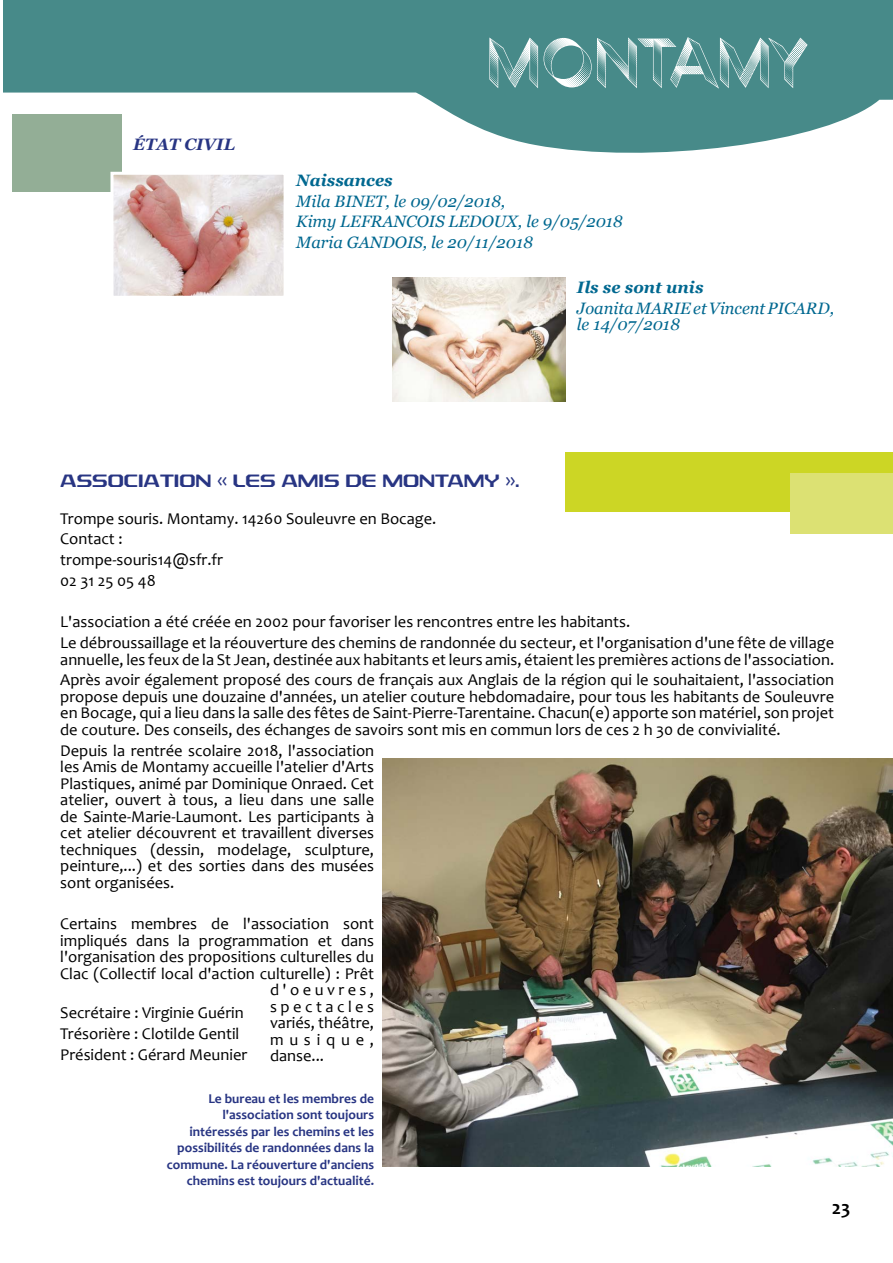
<style>
.page{position:relative;width:893px;height:1263px;background:#fff}
.page>*{position:absolute;margin:0;border:0;box-sizing:border-box;transform-origin:0 0}
.t1{font:64.5px "Rig Zero Halftone";color:#fff}
.t2{font:700 19.5px "Candara";color:#000}
.t3{font:18px "Rexlia Rg";color:#283583}
.t4{font:16.5px/16.5px "Candara";color:#000}
.t5{font:italic 16.5px/20.7px "Georgia";color:#006890}
.t6{font:italic 700 16.5px "Georgia";color:#006890}
.t7{font:16.5px "Candara";letter-spacing:.21em;color:#000}
.t8{font:italic 700 16.5px "Georgia";color:#283583}
.t9{font:16.5px "Candara";letter-spacing:.35em;color:#000}
.t10{font:700 13.5px/16.5px "Candara";color:#283583;text-align:right}
</style>
<div class="page">
<svg style="left:3px;top:0;width:890px;height:171px"></svg>
<div style="left:13px;top:114px;width:109px;height:77px;background:#93ae96"></div>
<img style="left:114px;top:176px;width:169px;height:119px">
<div style="left:110px;top:172px;width:177px;height:127px;border:3px solid #fff"></div>
<img style="left:392px;top:278px;width:173px;height:124px">
<img style="left:383px;top:758px;width:510px;height:409px">
<div style="left:565px;top:452px;width:328px;height:60px;background:#ccd625"></div>
<div style="left:791px;top:473px;width:102px;height:61px;background:#dce173"></div>
<p class="t8" style="left:133px;top:133px;width:103px">ÉTAT CIVIL</p>
<h1 class="t1" style="left:486px;top:23px;width:323px">MONTAMY</h1>
<p class="t6" style="left:296px;top:169px;width:98px">Naissances</p>
<p class="t5" style="left:296px;top:191px;width:328px">Mila BINET, le 09/02/2018,<br>Kimy LEFRANCOIS LEDOUX, le 9/05/2018<br>Maria GANDOIS, le 20/11/2018</p>
<p class="t6" style="left:577px;top:277px;width:128px">Ils se sont unis</p>
<p class="t5" style="left:577px;top:300px;width:259px;line-height:16.5px">Joanita MARIE et Vincent PICARD, le 14/07/2018</p>
<p class="t3" style="left:60px;top:470px;width:461px">ASSOCIATION « LES AMIS DE MONTAMY ».</p>
<p class="t4" style="left:60px;top:508px;width:378px;line-height:20.7px">Trompe souris. Montamy. 14260 Souleuvre en Bocage.<br>Contact :<br>trompe-souris14@sfr.fr<br>02 31 25 05 48</p>
<p class="t4" style="left:60px;top:612px;width:775px;line-height:20.7px">L'association a été créée en 2002 pour favoriser les rencontres entre les habitants.<br>Le débroussaillage et la réouverture des chemins de randonnée du secteur, et l'organisation d'une fête de village</p>
<p class="t4" style="left:60px;top:649px;width:775px;line-height:20.7px">annuelle, les feux de la St Jean, destinée aux habitants et leurs amis, étaient les premières actions de l'association.<br>Après avoir également proposé des cours de français aux Anglais de la région qui le souhaitaient, l'association</p>
<p class="t4" style="left:60px;top:688px;width:775px;text-align:justify">propose depuis une douzaine d'années, un atelier couture hebdomadaire, pour tous les habitants de Souleuvre en Bocage, qui a lieu dans la salle des fêtes de Saint-Pierre-Tarentaine. Chacun(e) apporte son matériel, son projet de couture. Des conseils, des échanges de savoirs sont mis en commun lors de ces 2 h 30 de convivialité.</p>
<p class="t4" style="left:60px;top:742px;width:315px;text-align:justify">Depuis la rentrée scolaire 2018, l'association les Amis de Montamy accueille l'atelier d'Arts Plastiques, animé par Dominique Onraed. Cet atelier, ouvert à tous, a lieu dans une salle de Sainte-Marie-Laumont. Les participants à cet atelier découvrent et travaillent diverses techniques (dessin, modelage, sculpture, peinture,...) et des sorties dans des musées sont organisées.</p>
<p class="t4" style="left:60px;top:915px;width:315px">Certains membres de l'association sont</p>
<p class="t4" style="left:60px;top:932px;width:315px">impliqués dans la programmation et dans</p>
<p class="t4" style="left:60px;top:948px;width:315px">l'organisation des propositions culturelles du</p>
<p class="t4" style="left:60px;top:965px;width:315px">Clac (Collectif local d'action culturelle) : Prêt</p>
<p class="t7" style="left:270px;top:979px;width:106px">d'oeuvres,</p>
<p class="t7" style="left:270px;top:996px;width:106px">spectacles</p>
<p class="t4" style="left:270px;top:1014px;width:106px">variés, théâtre,</p>
<p class="t9" style="left:270px;top:1029px;width:106px">musique,</p>
<p class="t4" style="left:270px;top:1047px;width:55px">danse...</p>
<p class="t4" style="left:60px;top:1002px;width:189px;line-height:20.7px">Secrétaire : Virginie Guérin<br>Trésorière : Clotilde Gentil<br>Président : Gérard Meunier</p>
<p class="t10" style="left:167px;top:1090px;width:209px">Le bureau et les membres de l'association sont toujours intéressés par les chemins et les possibilités de randonnées dans la commune. La réouverture d'anciens chemins est toujours d'actualité.</p>
<p class="t2" style="left:832px;top:1196px;width:20px">23</p>
</div>
